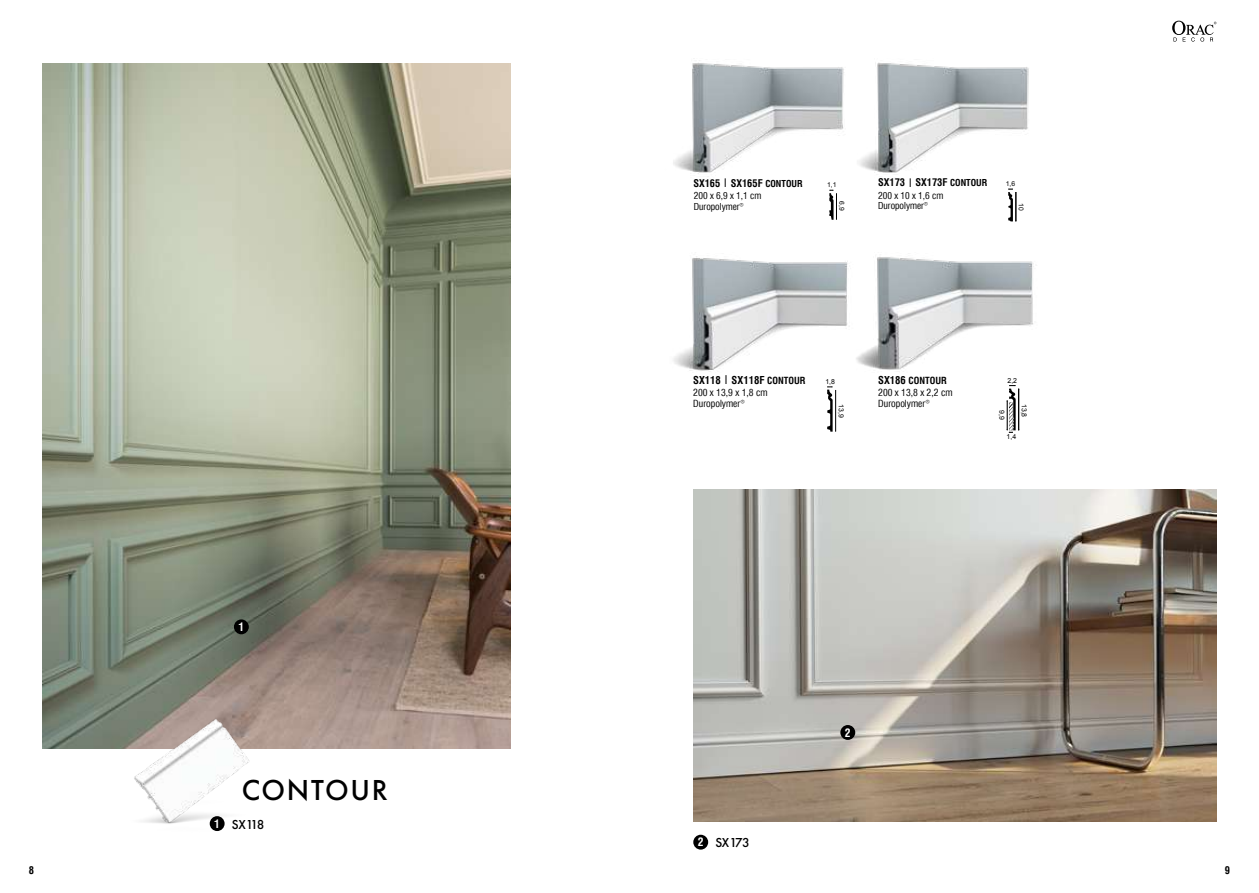
<style>
.page{position:relative;width:1259px;height:893px;background:#fff}
.page>*{position:absolute;margin:0;border:0;box-sizing:border-box;transform-origin:0 0}
.t1{font:500 30px "Futura PT";letter-spacing:.06em;color:#000}
.t2{font:500 13.5px "Futura PT";letter-spacing:-.045em;color:#000}
.t3{font:700 condensed 11.55px "Swiss 721 TL";color:#fff}
.t4{font:700 condensed 10.65px "Swiss 721 TL";color:#000}
.t5{font:700 condensed 10.5px "Swiss 721 TL";color:#000}
.t6{font:700 condensed 10.35px "Swiss 721 TL";color:#000}
.t7{font:condensed 9.6px/10.5px "Swiss 721 TL";color:#000}
.t8{font:condensed 9.3px/10.5px "Swiss 721 TL";color:#000}
.t9{font:6.9px "Arial";color:#000}
.t10{font:6.75px "Arial";color:#000}
.s1{font-family:"Swiss 721 TL";font-weight:700;font-stretch:condensed;font-size:11.55px;color:#fff}
.s2{font-size:9.3px}
.s3{font-size:9.6px}
.s4{font-weight:700;font-size:10.65px}
.s5{font-weight:700}
</style>
<div class="page">
<svg style="left:1172px;top:21px;width:44px;height:21px"></svg>
<img style="left:43px;top:64px;width:467px;height:684px">
<div style="left:234px;top:619px;width:15px;height:15px;background:#000;border-radius:50%"></div>
<img style="left:131px;top:716px;width:161px;height:115px">
<div style="left:210px;top:816px;width:15px;height:15px;background:#000;border-radius:50%"></div>
<div style="left:693px;top:835px;width:15px;height:15px;background:#000;border-radius:50%"></div>
<img style="left:673px;top:60px;width:171px;height:117px">
<svg style="left:829px;top:190px;width:8px;height:30px"></svg>
<img style="left:859px;top:62px;width:170px;height:111px">
<svg style="left:1008px;top:189px;width:8px;height:32px"></svg>
<img style="left:673px;top:256px;width:175px;height:116px">
<svg style="left:827px;top:386px;width:9px;height:46px"></svg>
<img style="left:849px;top:257px;width:185px;height:113px">
<svg style="left:1006px;top:385px;width:13px;height:48px"></svg>
<img style="left:693px;top:489px;width:523px;height:333px">
<div style="left:840px;top:725px;width:15px;height:15px;background:#000;border-radius:50%"></div>
<p class="t3" style="left:238px;top:620px;width:7px">1</p>
<h1 class="t1" style="left:242px;top:772px;width:148px">CONTOUR</h1>
<h2 class="t2" style="left:214px;top:816px;width:52px"><span class="s1">1</span> SX118</h2>
<p class="t6" style="left:693px;top:177px;width:111px">SX165 | SX165F <span class="s2">CONTOUR</span></p>
<p class="t8" style="left:694px;top:191px;width:69px">200 x 6,9 x 1,1 cm<br>Duropolymer®</p>
<p class="t10" style="left:827px;top:180px;width:11px">1,1</p>
<p class="t10" style="left:846px;top:201px;width:11px;rotate:90deg">6,9</p>
<p class="t6" style="left:878px;top:176px;width:111px">SX173 | SX173F <span class="s2">CONTOUR</span></p>
<p class="t8" style="left:878px;top:190px;width:67px">200 x 10 x 1,6 cm<br>Duropolymer®</p>
<p class="t10" style="left:1005px;top:179px;width:11px">1,6</p>
<p class="t10" style="left:1025px;top:203px;width:9px;rotate:90deg">10</p>
<p class="t4" style="left:693px;top:374px;width:114px">SX118 | SX118F <span class="s3">CONTOUR</span></p>
<p class="t7" style="left:693px;top:388px;width:76px">200 x 13,9 x 1,8 cm<br>Duropolymer®</p>
<p class="t9" style="left:825px;top:377px;width:11px">1,8</p>
<p class="t9" style="left:845px;top:404px;width:15px;rotate:90deg">13,9</p>
<p class="t7" style="left:878px;top:374px;width:76px;line-height:12.5px"><span class="s4">SX186</span> <span class="s5">CONTOUR<br></span>200 x 13,8 x 2,2 cm</p>
<p class="t7" style="left:878px;top:398px;width:53px">Duropolymer®</p>
<p class="t9" style="left:1007px;top:376px;width:11px">2,2</p>
<p class="t9" style="left:1006px;top:410px;width:11px;rotate:90deg">9,9</p>
<p class="t9" style="left:1028px;top:404px;width:15px;rotate:90deg">13,8</p>
<p class="t9" style="left:1006px;top:432px;width:11px">1,4</p>
<h2 class="t2" style="left:698px;top:835px;width:53px"><span class="s1">2</span> SX173</h2>
<p class="t3" style="left:845px;top:725px;width:7px">2</p>
<p class="t5" style="left:29px;top:864px;width:7px">8</p>
<p class="t5" style="left:1225px;top:864px;width:7px">9</p>
</div>
